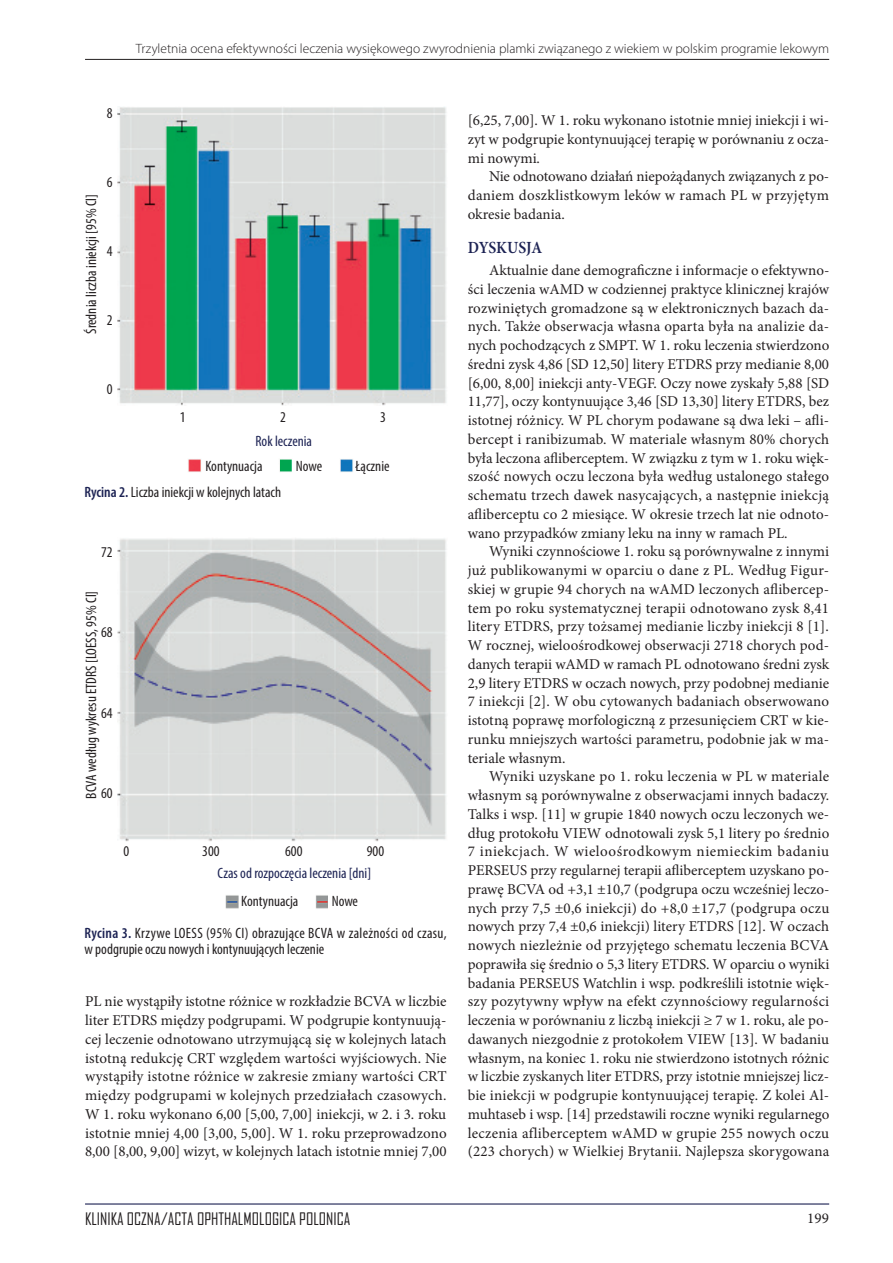
<style>
.page{position:relative;width:893px;height:1263px;background:#fff}
.page>*{position:absolute;margin:0;border:0;box-sizing:border-box;transform-origin:0 0}
.t1{font:600 condensed 17.25px "Minion Pro";letter-spacing:-.005em;color:#1d2354}
.t2{font:16.5px "Agency FB";color:#231f20}
.t3{font:15px/18.8px "Minion Pro";color:#231f20;text-align:justify}
.t4{font:condensed 15px/16.5px "Myriad Pro";color:#231f20}
.t5{font:condensed 15px "Myriad Pro";color:#1d2354}
.t6{font:300 13.5px "Myriad Pro";color:#231f20}
.s1{font-weight:600;color:#1d2354}
</style>
<div class="page">
<hr style="left:85px;top:1203px;width:744px;height:1px;background:#1d2354">
<hr style="left:85px;top:59px;width:744px;height:1px;background:#231f20">
<img style="left:225px;top:895px;width:13px;height:14px">
<img style="left:117px;top:538px;width:329px;height:303px">
<img style="left:315px;top:895px;width:13px;height:14px">
<img style="left:117px;top:107px;width:330px;height:299px">
<img style="left:188px;top:459px;width:13px;height:13px">
<img style="left:279px;top:459px;width:13px;height:13px">
<img style="left:340px;top:459px;width:13px;height:13px">
<p class="t6" style="left:136px;top:40px;width:695px">Trzyletnia ocena efektywności leczenia wysiękowego zwyrodnienia plamki związanego z wiekiem w polskim programie lekowym</p>
<p class="t4" style="left:107px;top:105px;width:7px">8</p>
<p class="t4" style="left:107px;top:174px;width:7px">6</p>
<p class="t4" style="left:83px;top:334px;width:141px;rotate:-90deg">Średnia liczba iniekcji [95% Cl]</p>
<p class="t4" style="left:107px;top:243px;width:7px">4</p>
<p class="t4" style="left:107px;top:312px;width:7px">2</p>
<p class="t4" style="left:107px;top:381px;width:7px">0</p>
<p class="t4" style="left:180px;top:409px;width:7px">1</p>
<p class="t4" style="left:280px;top:409px;width:7px">2</p>
<p class="t4" style="left:380px;top:409px;width:7px">3</p>
<p class="t5" style="left:255px;top:432px;width:58px">Rok leczenia</p>
<p class="t4" style="left:205px;top:458px;width:59px">Kontynuacja</p>
<p class="t4" style="left:296px;top:457px;width:28px">Nowe</p>
<p class="t4" style="left:355px;top:457px;width:36px">Łącznie</p>
<p class="t4" style="left:84px;top:484px;width:198px"><span class="s1">Rycina 2.</span> Liczba iniekcji w kolejnych latach</p>
<p class="t4" style="left:101px;top:543px;width:13px">72</p>
<p class="t4" style="left:83px;top:798px;width:209px;rotate:-90deg">BCVA według wykresu ETDRS [LOESS, 95% Cl]</p>
<p class="t4" style="left:101px;top:624px;width:13px">68</p>
<p class="t4" style="left:101px;top:704px;width:13px">64</p>
<p class="t4" style="left:101px;top:785px;width:13px">60</p>
<p class="t4" style="left:123px;top:842px;width:7px">0</p>
<p class="t4" style="left:202px;top:842px;width:19px">300</p>
<p class="t4" style="left:285px;top:842px;width:19px">600</p>
<p class="t4" style="left:367px;top:842px;width:19px">900</p>
<p class="t5" style="left:218px;top:864px;width:155px">Czas od rozpoczęcia leczenia [dni]</p>
<p class="t4" style="left:241px;top:893px;width:59px">Kontynuacja</p>
<p class="t4" style="left:332px;top:892px;width:28px">Nowe</p>
<p class="t4" style="left:84px;top:924px;width:364px"><span class="s1">Rycina 3.</span> Krzywe LOESS (95% CI) obrazujące BCVA w zależności od czasu, w podgrupie oczu nowych i kontynuujących leczenie</p>
<p class="t3" style="left:85px;top:992px;width:363px">PL nie wystąpiły istotne różnice w rozkładzie BCVA w liczbie liter ETDRS między podgrupami. W podgrupie kontynuują&shy;cej leczenie odnotowano utrzymującą się w kolejnych latach istotną redukcję CRT względem wartości wyjściowych. Nie wystąpiły istotne różnice w zakresie zmiany wartości CRT między podgrupami w kolejnych przedziałach czasowych.<br>W 1. roku wykonano 6,00 [5,00, 7,00] iniekcji, w 2. i 3. roku istotnie mniej 4,00 [3,00, 5,00]. W 1. roku przeprowadzono 8,00 [8,00, 9,00] wizyt, w kolejnych latach istotnie mniej 7,00</p>
<p class="t3" style="left:468px;top:111px;width:363px">[6,25, 7,00]. W 1. roku wykonano istotnie mniej iniekcji i wi&shy;zyt w podgrupie kontynuującej terapię w porównaniu z ocza&shy;mi nowymi.</p>
<p class="t3" style="left:468px;top:167px;width:363px;text-indent:21px">Nie odnotowano działań niepożądanych związanych z po&shy;daniem doszklistkowym leków w ramach PL w przyjętym okresie badania.</p>
<p class="t1" style="left:468px;top:236px;width:76px">DYSKUSJA</p>
<p class="t3" style="left:468px;top:261px;width:363px;text-indent:21px">Aktualnie dane demograficzne i informacje o efektywno&shy;ści leczenia wAMD w codziennej praktyce klinicznej krajów rozwiniętych gromadzone są w elektronicznych bazach da&shy;nych. Także obserwacja własna oparta była na analizie da&shy;nych pochodzących z SMPT. W 1. roku leczenia stwierdzono średni zysk 4,86 [SD 12,50] litery ETDRS przy medianie 8,00 [6,00, 8,00] iniekcji anty-VEGF. Oczy nowe zyskały 5,88 [SD 11,77], oczy kontynuujące 3,46 [SD 13,30] litery ETDRS, bez istotnej różnicy. W PL chorym podawane są dwa leki – afli&shy;bercept i ranibizumab. W materiale własnym 80% chorych była leczona afliberceptem. W związku z tym w 1. roku więk&shy;szość nowych oczu leczona była według ustalonego stałego schematu trzech dawek nasycających, a następnie iniekcją afliberceptu co 2 miesiące. W okresie trzech lat nie odnoto&shy;wano przypadków zmiany leku na inny w ramach PL.</p>
<p class="t3" style="left:468px;top:542px;width:363px;text-indent:21px">Wyniki czynnościowe 1. roku są porównywalne z innymi już publikowanymi w oparciu o dane z PL. Według Figur&shy;skiej w grupie 94 chorych na wAMD leczonych aflibercep&shy;tem po roku systematycznej terapii odnotowano zysk 8,41 litery ETDRS, przy tożsamej medianie liczby iniekcji 8 [1].<br>W rocznej, wieloośrodkowej obserwacji 2718 chorych pod&shy;danych terapii wAMD w ramach PL odnotowano średni zysk 2,9 litery ETDRS w oczach nowych, przy podobnej medianie 7 iniekcji [2]. W obu cytowanych badaniach obserwowano istotną poprawę morfologiczną z przesunięciem CRT w kie&shy;runku mniejszych wartości parametru, podobnie jak w ma&shy;teriale własnym.</p>
<p class="t3" style="left:468px;top:767px;width:363px;text-indent:21px">Wyniki uzyskane po 1. roku leczenia w PL w materiale własnym są porównywalne z obserwacjami innych badaczy.<br>Talks i wsp. [11] w grupie 1840 nowych oczu leczonych we&shy;dług protokołu VIEW odnotowali zysk 5,1 litery po średnio 7 iniekcjach. W wieloośrodkowym niemieckim badaniu PERSEUS przy regularnej terapii afliberceptem uzyskano po&shy;prawę BCVA od +3,1 ±10,7 (podgrupa oczu wcześniej leczo&shy;nych przy 7,5 ±0,6 iniekcji) do +8,0 ±17,7 (podgrupa oczu nowych przy 7,4 ±0,6 iniekcji) litery ETDRS [12]. W oczach nowych niezleżnie od przyjętego schematu leczenia BCVA poprawiła się średnio o 5,3 litery ETDRS. W oparciu o wyniki badania PERSEUS Watchlin i wsp. podkreślili istotnie więk&shy;szy pozytywny wpływ na efekt czynnościowy regularności leczenia w porównaniu z liczbą iniekcji ≥ 7 w 1. roku, ale po&shy;dawanych niezgodnie z protokołem VIEW [13]. W badaniu własnym, na koniec 1. roku nie stwierdzono istotnych różnic w liczbie zyskanych liter ETDRS, przy istotnie mniejszej licz&shy;bie iniekcji w podgrupie kontynuującej terapię. Z kolei Al&shy;muhtaseb i wsp. [14] przedstawili roczne wyniki regularnego leczenia afliberceptem wAMD w grupie 255 nowych oczu (223 chorych) w Wielkiej Brytanii. Najlepsza skorygowana</p>
<p class="t2" style="left:85px;top:1208px;width:267px">KLINIKA OCZNA/ACTA OPHTHALMOLOGICA POLONICA</p>
<p class="t3" style="left:807px;top:1209px;width:23px">199</p>
</div>
